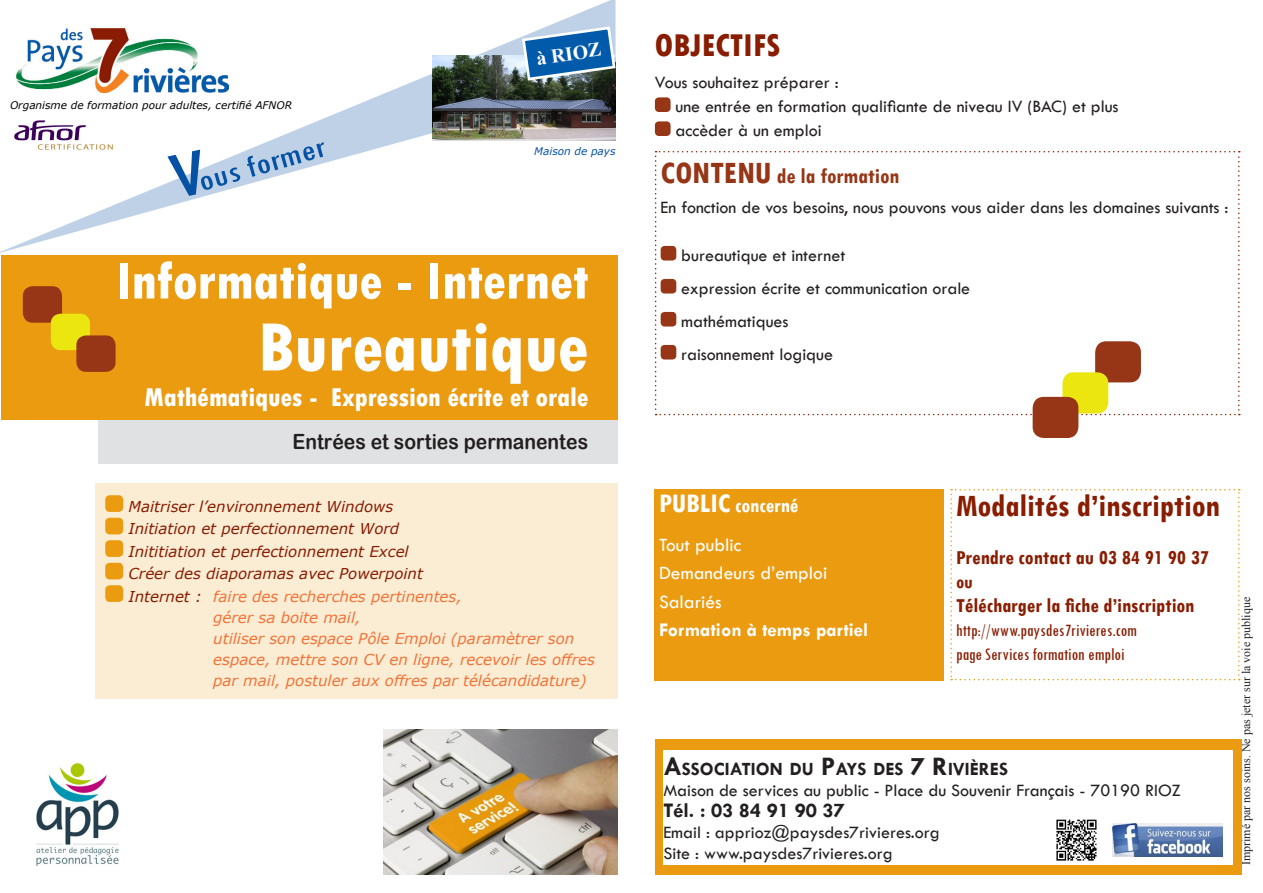
<style>
.page{position:relative;width:1263px;height:893px;background:#fff}
.page>*{position:absolute;margin:0;border:0;box-sizing:border-box;transform-origin:0 0}
.t1{font:800 condensed 72px "Tw Cen";color:#fff}
.t2{font:800 condensed 54px "Tw Cen";color:#fff}
.t3{font:700 condensed 33px "Tw Cen";color:#891d02}
.t4{font:800 condensed 33px "Tw Cen";color:#891d02}
.t5{font:condensed 31.8px "Tw Cen";color:#0551a4;scale:1.28 1}
.t6{font:800 condensed 27px "Tw Cen";color:#fff}
.t7{font:700 condensed 22.5px "Tw Cen";color:#963616}
.t8{font:700 condensed 21px "Tw Cen";color:#891d02}
.t9{font:21px "Arial Rounded MT Bold";color:#231f20;scale:.92 1}
.t10{font:700 21px "Tw Cen";color:#231f20}
.t11{font:700 condensed 21px "Tw Cen";color:#fff}
.t12{font:700 19.65px "Times New Roman";color:#fff}
.t13{font:19.5px/28.5px "Tw Cen";color:#fff}
.t14{font:700 19.5px "Tw Cen";color:#fff}
.t15{font:700 condensed 19.5px "Tw Cen";color:#891d02}
.t16{font:700 18.9px "Tw Cen";color:#231f20}
.t17{font:18px/33px "Tw Cen";color:#231f20}
.t18{font:condensed 18px/24px "Tw Cen";color:#891d02}
.t19{font:italic 15px/22.5px "Verdana";color:#891d02}
.t20{font:italic 15px/21px "Verdana";color:#f37338}
.t21{font:12px "Times New Roman";color:#231f20}
.t22{font:italic 10.5px "Verdana";color:#000}
.t23{font:italic 10.5px "Verdana";color:#0551a4}
.s1{color:#f37338}
.s2{font-size:33px}
.s3{font-size:28.5px}
.s4{font-size:27px}
</style>
<div class="page">
<div style="left:95px;top:483px;width:523px;height:215px;background:#fbedd4"></div>
<img style="left:36px;top:764px;width:83px;height:101px">
<img style="left:383px;top:730px;width:235px;height:145px">
<div style="left:1px;top:255px;width:617px;height:165px;background:#eb9b10"></div>
<div style="left:99px;top:420px;width:519px;height:43px;background:#e0e1e3"></div>
<svg style="left:0;top:0;width:615px;height:253px"></svg>
<img style="left:432px;top:56px;width:183px;height:85px">
<svg style="left:520px;top:25px;width:96px;height:57px;background:#4f86b5"></svg>
<div style="left:23px;top:286px;width:39px;height:37px;background:#963616;border-radius:10px"></div>
<div style="left:51px;top:314px;width:39px;height:36px;background:#ebe610;border-radius:10px"></div>
<div style="left:76px;top:335px;width:40px;height:37px;background:#963616;border-radius:10px"></div>
<div style="left:105px;top:495px;width:18px;height:17px;background:#eb9b10;border-radius:4px"></div>
<div style="left:105px;top:518px;width:18px;height:16px;background:#eb9b10;border-radius:4px"></div>
<div style="left:105px;top:540px;width:18px;height:17px;background:#eb9b10;border-radius:4px"></div>
<div style="left:105px;top:563px;width:18px;height:16px;background:#eb9b10;border-radius:4px"></div>
<div style="left:105px;top:585px;width:18px;height:17px;background:#eb9b10;border-radius:4px"></div>
<div style="left:655px;top:97px;width:15px;height:15px;background:#963616;border-radius:4px"></div>
<div style="left:655px;top:121px;width:15px;height:15px;background:#963616;border-radius:4px"></div>
<svg style="left:655px;top:151px;width:585px;height:264px"></svg>
<div style="left:655px;top:740px;width:587px;height:135px;background:#eb9b10"></div>
<div style="left:663px;top:750px;width:570px;height:115px;background:#fff"></div>
<div style="left:1102px;top:813px;width:131px;height:53px;background:#fff"></div>
<img style="left:1112px;top:823px;width:111px;height:34px">
<img style="left:1056px;top:819px;width:41px;height:42px">
<svg style="left:950px;top:489px;width:290px;height:191px"></svg>
<div style="left:655px;top:489px;width:289px;height:191px;background:#eb9b10"></div>
<div style="left:1095px;top:341px;width:46px;height:41px;background:#963616;border-radius:11px"></div>
<div style="left:1062px;top:372px;width:46px;height:41px;background:#ebe610;border-radius:11px"></div>
<div style="left:1033px;top:397px;width:45px;height:41px;background:#963616;border-radius:11px"></div>
<svg style="left:167px;top:150px;width:42px;height:49px"></svg>
<p class="t22" style="left:10px;top:98px;width:283px">Organisme de formation pour adultes, certifié AFNOR</p>
<h3 class="t5" style="left:193px;top:163px;width:105px;rotate:-16deg">ous former</h3>
<p class="t12" style="left:535px;top:45px;width:67px;rotate:-8deg">à RIOZ</p>
<p class="t23" style="left:534px;top:144px;width:83px">Maison de pays</p>
<h2 class="t2" style="left:115px;top:249px;width:475px">Informatique - Internet</h2>
<h1 class="t1" style="left:258px;top:305px;width:332px">Bureautique</h1>
<h3 class="t6" style="left:144px;top:382px;width:446px">Mathématiques - Expression écrite et orale</h3>
<p class="t9" style="left:292px;top:429px;width:323px">Entrées et sorties permanentes</p>
<p class="t19" style="left:128px;top:495px;width:335px">Maitriser l’environnement Windows Initiation et perfectionnement Word Inititiation et perfectionnement Excel<br>Créer des diaporamas avec Powerpoint Internet : <span class="s1">faire des recherches pertinentes,</span></p>
<p class="t20" style="left:213px;top:607px;width:383px">gérer sa boite mail,<br>utiliser son espace Pôle Emploi (paramètrer son espace, mettre son CV en ligne, recevoir les offres par mail, postuler aux offres par télécandidature)</p>
<h3 class="t4" style="left:655px;top:26px;width:127px">OBJECTIFS</h3>
<p class="t17" style="left:675px;top:70px;width:445px;line-height:24px;text-indent:-21px">Vous souhaitez préparer :<br>une entrée en formation qualifiante de niveau IV (BAC) et plus accèder à un emploi</p>
<p class="t7" style="left:661px;top:162px;width:240px"><span class="s2">CONTENU</span> de la formation</p>
<p class="t17" style="left:661px;top:190px;width:569px">En fonction de vos besoins, nous pouvons vous aider dans les domaines suivants :</p>
<p class="t17" style="left:681px;top:238px;width:290px">bureautique et internet<br>expression écrite et communication orale mathématiques<br>raisonnement logique</p>
<p class="t11" style="left:659px;top:493px;width:141px"><span class="s3">PUBLIC</span> concerné</p>
<p class="t13" style="left:659px;top:530px;width:170px">Tout public<br>Demandeurs d’emploi<br>Salariés</p>
<p class="t14" style="left:659px;top:618px;width:211px">Formation à temps partiel</p>
<h3 class="t3" style="left:956px;top:486px;width:265px">Modalités d’inscription</h3>
<p class="t8" style="left:956px;top:545px;width:254px">Prendre contact au 03 84 91 90 37</p>
<p class="t15" style="left:956px;top:570px;width:18px">ou</p>
<p class="t8" style="left:956px;top:593px;width:240px">Télécharger la fiche d’inscription</p>
<p class="t18" style="left:956px;top:618px;width:182px">http://www.paysdes7rivieres.com page Services formation emploi</p>
<p class="t16" style="left:663px;top:757px;width:346px"><span class="s4">A</span>SSOCIATION DU <span class="s4">P</span>AYS DES <span class="s4">7 R</span>IVIÈRES</p>
<p class="t17" style="left:663px;top:773px;width:519px">Maison de services au public - Place du Souvenir Français - 70190 RIOZ</p>
<p class="t10" style="left:663px;top:797px;width:183px">Tél. : 03 84 91 90 37</p>
<p class="t17" style="left:663px;top:821px;width:278px;line-height:21px">Email : apprioz@paysdes7rivieres.org<br>Site : www.paysdes7rivieres.org</p>
<p class="t21" style="left:1238px;top:865px;width:270px;rotate:-90deg">Imprimé par nos soins. Ne pas jeter sur la voie publique</p>
</div>
